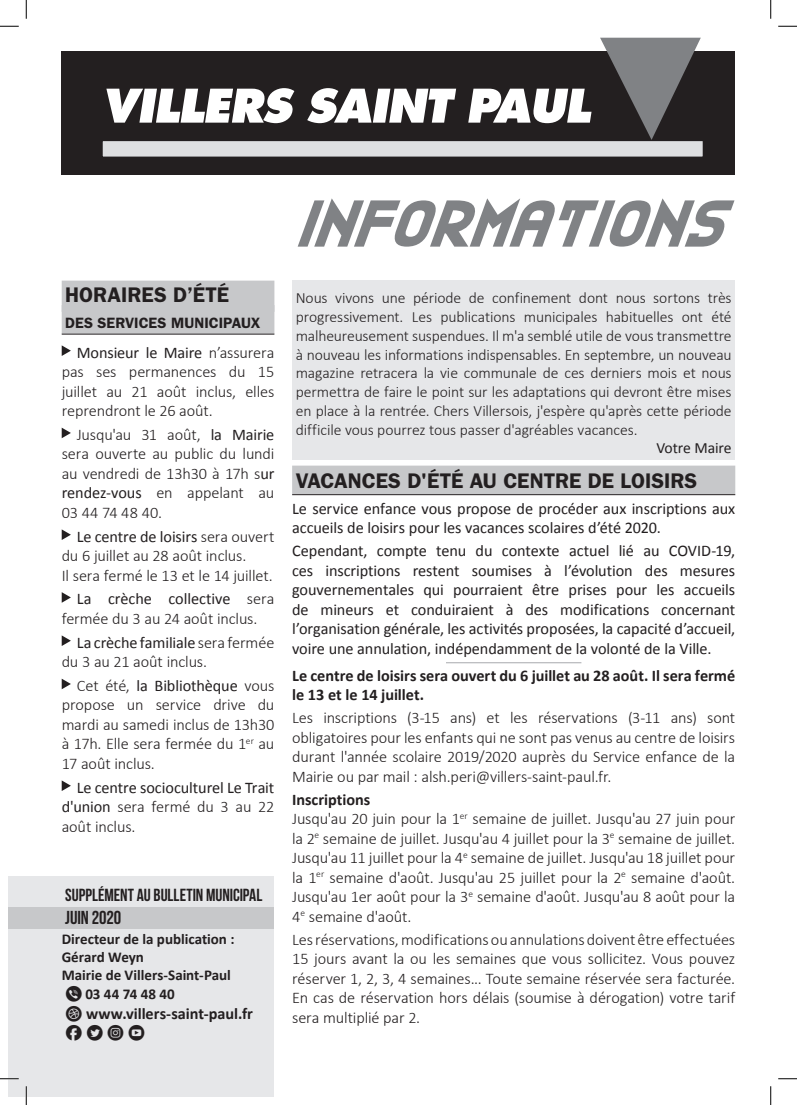
<style>
.page{position:relative;width:797px;height:1105px;background:#fff}
.page>*{position:absolute;margin:0;border:0;box-sizing:border-box;transform-origin:0 0}
.t1{font:italic 67.62px "Plan G";color:#808285}
.t2{font:600 21.25px "Franklin Gothic";color:#231f20}
.t3{font:18.75px "Bebas Neue";letter-spacing:-.005em;color:#231f20}
.t4{font:17.5px "Bebas Neue";letter-spacing:-.005em;color:#231f20}
.t5{font:300 16.25px/19.5px "Calibri";letter-spacing:-.01em;color:#231f20;text-align:justify}
.t6{font:16.25px/19.5px "Calibri";letter-spacing:-.005em;color:#231f20;text-align:justify}
.t7{font:700 16.25px/19.5px "Calibri";letter-spacing:-.005em;color:#231f20}
.t8{font:16.25px "typeecon";color:#231f20}
.t9{font:300 15.62px/18.8px "Calibri";letter-spacing:-.005em;color:#231f20;text-align:justify}
.t10{font:15.62px "Calibri";letter-spacing:-.01em;color:#231f20}
.t11{font:700 15px/18px "Calibri";color:#231f20}
.t12{font:600 15px "Franklin Gothic";color:#231f20}
.s1{font-weight:400}
.s2{font-weight:300}
.s3{font-family:"typeecon";font-weight:400;font-size:16.25px}
.s4{font-family:"typeecon";font-weight:400}
.s5{font-weight:700}
</style>
<div class="page">
<div style="left:292px;top:280px;width:443px;height:180px;background:#e6e7e9"></div>
<div style="left:62px;top:51px;width:673px;height:123px;background:#231f20"></div>
<div style="left:101px;top:140px;width:603px;height:18px;background:#dedfe1"></div>
<div style="left:100px;top:138px;width:605px;height:22px;border:3px solid #231f20"></div>
<svg style="left:106px;top:88px;width:188px;height:35px"></svg>
<svg style="left:307px;top:88px;width:149px;height:35px"></svg>
<svg style="left:468px;top:89px;width:123px;height:34px"></svg>
<svg style="left:600px;top:38px;width:100px;height:102px"></svg>
<div style="left:9px;top:875px;width:265px;height:221px;background:#e6e7e9"></div>
<div style="left:9px;top:906px;width:265px;height:24px;background:#c7c8ca"></div>
<hr style="left:446px;top:662px;width:135px;height:1px;background:#b9babd">
<div style="left:62px;top:281px;width:212px;height:31px;background:#c7c8ca"></div>
<div style="left:62px;top:305px;width:212px;height:29px;background:#c7c8ca"></div>
<hr style="left:62px;top:334px;width:212px;height:1px;background:#231f20">
<svg style="left:62px;top:345px;width:9px;height:11px"></svg>
<svg style="left:62px;top:428px;width:9px;height:10px"></svg>
<svg style="left:62px;top:529px;width:9px;height:11px"></svg>
<svg style="left:62px;top:592px;width:9px;height:11px"></svg>
<svg style="left:62px;top:635px;width:9px;height:11px"></svg>
<svg style="left:62px;top:679px;width:9px;height:10px"></svg>
<svg style="left:62px;top:780px;width:9px;height:11px"></svg>
<div style="left:292px;top:466px;width:443px;height:28px;background:#c7c8ca"></div>
<hr style="left:292px;top:494px;width:443px;height:1px;background:#231f20">
<svg style="left:0;top:25px;width:19px;height:2px"></svg>
<svg style="left:778px;top:25px;width:19px;height:2px"></svg>
<svg style="left:0;top:1078px;width:19px;height:1px"></svg>
<svg style="left:778px;top:1078px;width:19px;height:1px"></svg>
<svg style="left:25px;top:0;width:2px;height:19px"></svg>
<svg style="left:25px;top:1086px;width:2px;height:19px"></svg>
<svg style="left:770px;top:0;width:1px;height:19px"></svg>
<svg style="left:770px;top:1086px;width:1px;height:19px"></svg>
<h2 class="t2" style="left:65px;top:282px;width:165px">HORAIRES D’ÉTÉ</h2>
<p class="t12" style="left:65px;top:314px;width:197px">DES SERVICES MUNICIPAUX</p>
<p class="t5" style="left:62px;top:342px;width:214px;text-indent:15px"><span class="s1">Monsieur le Maire</span> n’assurera pas ses permanences du 15 juillet au 21 août inclus, elles reprendront le 26 août.</p>
<p class="t5" style="left:62px;top:424px;width:214px;text-indent:15px">Jusqu'au 31 août, <span class="s1">la Mairie </span>sera ouverte au public du lundi au vendredi de 13h30 à 17h s<span class="s1">ur rendez-vous</span> en appelant au 03 44 74 48 40.</p>
<p class="t5" style="left:62px;top:526px;width:214px;text-align:left;text-indent:15px"><span class="s1">Le centre de loisirs</span> sera ouvert du 6 juillet au 28 août inclus.<br>Il sera fermé le 13 et le 14 juillet.</p>
<p class="t5" style="left:62px;top:588px;width:214px;text-indent:15px"><span class="s1">La crèche collective</span> sera fermée du 3 au 24 août inclus.</p>
<p class="t5" style="left:62px;top:632px;width:214px;text-indent:15px"><span class="s1">La crèche familiale</span> sera fermée du 3 au 21 août inclus.</p>
<p class="t5" style="left:62px;top:675px;width:214px;text-indent:15px">Cet été, <span class="s1">la Bibliothèque</span> vous propose un service drive du mardi au samedi inclus de 13h30 à 17h. Elle sera fermée du 1<sup>er</sup> au 17 août inclus.</p>
<p class="t6" style="left:62px;top:777px;width:214px;text-indent:15px">Le centre socioculturel Le Trait d'union <span class="s2">sera fermé du 3 au 22 août inclus.</span></p>
<p class="t4" style="left:65px;top:886px;width:199px">SUPPLÉMENT AU BULLETIN MUNICIPAL</p>
<p class="t3" style="left:65px;top:907px;width:58px">JUIN 2020</p>
<p class="t11" style="left:62px;top:930px;width:174px">Directeur de la publication :<br>Gérard Weyn<br>Mairie de Villers-Saint-Paul</p>
<p class="t11" style="left:65px;top:985px;width:111px"><span class="s3">Z</span> 03 44 74 48 40</p>
<p class="t7" style="left:65px;top:1003px;width:189px"><span class="s4">D</span> www.villers-saint-paul.fr</p>
<p class="t8" style="left:65px;top:1025px;width:81px">F T I Y</p>
<h1 class="t1" style="left:298px;top:194px;width:447px">INFORMATIONS</h1>
<p class="t9" style="left:296px;top:288px;width:437px">Nous vivons une période de confinement dont nous sortons très progressivement. Les publications municipales habituelles ont été malheureusement suspendues. Il m'a semblé utile de vous transmettre à nouveau les informations indispensables. En septembre, un nouveau magazine retracera la vie communale de ces derniers mois et nous permettra de faire le point sur les adaptations qui devront être mises en place à la rentrée. Chers Villersois, j'espère qu'après cette période difficile vous pourrez tous passer d'agréables vacances.</p>
<p class="t10" style="left:656px;top:438px;width:77px">Votre Maire</p>
<h2 class="t2" style="left:296px;top:468px;width:403px">VACANCES D'ÉTÉ AU CENTRE DE LOISIRS</h2>
<p class="t6" style="left:292px;top:499px;width:444px">Le service enfance vous propose de procéder aux inscriptions aux accueils de loisirs pour les vacances scolaires d’été 2020.</p>
<p class="t6" style="left:292px;top:541px;width:444px">Cependant, compte tenu du contexte actuel lié au COVID-19, ces inscriptions restent soumises à l’évolution des mesures gouvernementales qui pourraient être prises pour les accueils de mineurs et conduiraient à des modifications concernant l’organisation générale, les activités proposées, la capacité d’accueil, voire une annulation, indépendamment de la volonté de la Ville.</p>
<p class="t7" style="left:292px;top:665px;width:444px">Le centre de loisirs sera ouvert du 6 juillet au 28 août. Il sera fermé le 13 et le 14 juillet.</p>
<p class="t5" style="left:292px;top:707px;width:444px">Les inscriptions (3-15 ans) et les réservations (3-11 ans) sont obligatoires pour les enfants qui ne sont pas venus au centre de loisirs durant l'année scolaire 2019/2020 auprès du Service enfance de la Mairie ou par mail : alsh.peri@villers-saint-paul.fr.</p>
<p class="t5" style="left:292px;top:789px;width:444px;text-align:left"><span class="s5">Inscriptions<br></span>Jusqu'au 20 juin pour la 1<sup>er</sup> semaine de juillet. Jusqu'au 27 juin pour la 2<sup>e</sup> semaine de juillet. Jusqu'au 4 juillet pour la 3<sup>e</sup> semaine de juillet.<br>Jusqu'au 11 juillet pour la 4<sup>e</sup> semaine de juillet. Jusqu'au 18 juillet pour la 1<sup>er</sup> semaine d'août. Jusqu'au 25 juillet pour la 2<sup>e</sup> semaine d'août.<br>Jusqu'au 1er août pour la 3<sup>e</sup> semaine d'août. Jusqu'au 8 août pour la 4<sup>e</sup> semaine d'août.</p>
<p class="t5" style="left:292px;top:929px;width:444px">Les réservations, modifications ou annulations doivent être effectuées 15 jours avant la ou les semaines que vous sollicitez. Vous pouvez réserver 1, 2, 3, 4 semaines... Toute semaine réservée sera facturée.<br>En cas de réservation hors délais (soumise à dérogation) votre tarif sera multiplié par 2.</p>
</div>
